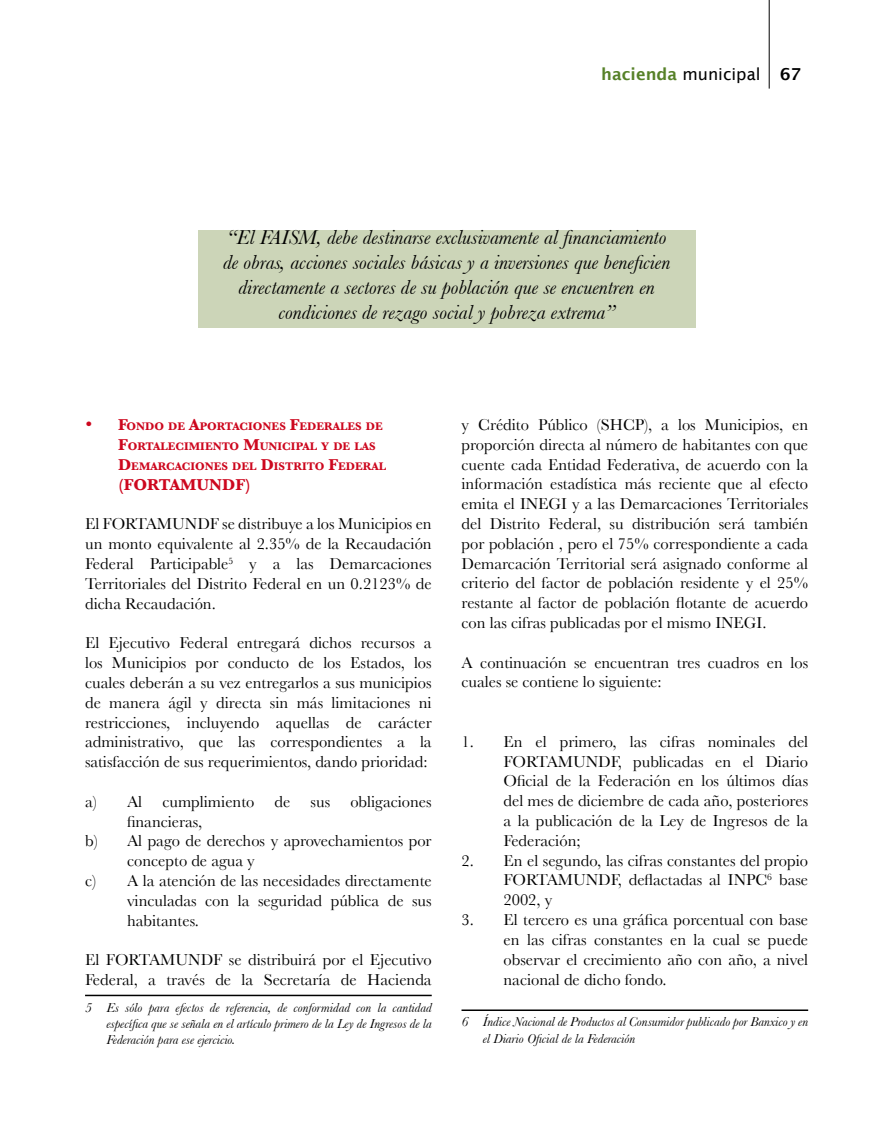
<style>
.page{position:relative;width:872px;height:1127px;background:#fff}
.page>*{position:absolute;margin:0;border:0;box-sizing:border-box;transform-origin:0 0}
.t1{font:italic 21px/25.2px "Baskerville";color:#000;text-align:center}
.t2{font:16.5px/19.8px "Baskerville";color:#000;text-align:justify}
.t3{font:16.5px "Lucida Sans";color:#000}
.t4{font:700 16.5px "Baskerville";color:#cd071e}
.t5{font:italic 13.5px/16.2px "Baskerville";color:#000;text-align:justify}
.t6{font:700 11.55px/19.8px "Baskerville";color:#cd071e}
.s1{font-weight:600;color:#568128}
.s2{font-weight:600}
.s3{font-size:16.5px}
</style>
<div class="page">
<hr style="left:769px;top:0;width:1px;height:89px;background:#000">
<hr style="left:85px;top:995px;width:347px;height:1px;background:#000">
<hr style="left:461px;top:1009px;width:347px;height:2px;background:#000">
<div style="left:198px;top:230px;width:497px;height:97px;background:#ccd5b8"></div>
<p class="t3" style="left:601px;top:65px;width:201px"><span class="s1">hacienda</span> municipal <span class="s2">67</span></p>
<p class="t1" style="left:223px;top:224px;width:449px">“El FAISM, debe destinarse exclusivamente al financiamiento de obras, acciones sociales básicas y a inversiones que beneficien directamente a sectores de su población que se encuentren en condiciones de rezago social y pobreza extrema”</p>
<p class="t6" style="left:118px;top:417px;width:269px;text-indent:-33px">• <span class="s3">F</span>ONDO DE <span class="s3">A</span>PORTACIONES <span class="s3">F</span>EDERALES DE<br><span class="s3">F</span>ORTALECIMIENTO <span class="s3">M</span>UNICIPAL Y DE LAS<br><span class="s3">D</span>EMARCACIONES DEL <span class="s3">D</span>ISTRITO <span class="s3">F</span>EDERAL</p>
<p class="t4" style="left:118px;top:475px;width:29px">(FORT</p>
<p class="t4" style="left:170px;top:475px;width:41px">AMUND</p>
<p class="t4" style="left:235px;top:475px;width:17px">F)</p>
<p class="t2" style="left:85px;top:514px;width:348px">El FORTAMUNDF se distribuye a los Municipios en un monto equivalente al 2.35% de la Recaudación Federal Participable<sup>5</sup> y a las Demarcaciones Territoriales del Distrito Federal en un 0.2123% de dicha Recaudación.</p>
<p class="t2" style="left:85px;top:633px;width:348px">El Ejecutivo Federal entregará dichos recursos a los Municipios por conducto de los Estados, los cuales deberán a su vez entregarlos a sus municipios de manera ágil y directa sin más limitaciones ni restricciones, incluyendo aquellas de carácter administrativo, que las correspondientes a la satisfacción de sus requerimientos, dando prioridad:</p>
<p class="t2" style="left:85px;top:791px;width:348px">a) Al cumplimiento de sus obligaciones</p>
<p class="t2" style="left:127px;top:811px;width:77px">financieras,</p>
<p class="t2" style="left:85px;top:831px;width:348px">b) Al pago de derechos y aprovechamientos por</p>
<p class="t2" style="left:127px;top:851px;width:129px">concepto de agua y</p>
<p class="t2" style="left:85px;top:870px;width:348px">c) A la atención de las necesidades directamente</p>
<p class="t2" style="left:127px;top:890px;width:306px">vinculadas con la seguridad pública de sus</p>
<p class="t2" style="left:127px;top:910px;width:73px">habitantes.</p>
<p class="t2" style="left:85px;top:950px;width:348px">El FORTAMUNDF se distribuirá por el Ejecutivo<br>Federal, a través de la Secretaría de Hacienda</p>
<p class="t5" style="left:106px;top:999px;width:327px;text-indent:-21px">5 Es sólo para efectos de referencia, de conformidad con la cantidad específica que se señala en el artículo primero de la Ley de Ingresos de la Federación para ese ejercicio.</p>
<p class="t2" style="left:461px;top:415px;width:348px">y Crédito Público (SHCP), a los Municipios, en proporción directa al número de habitantes con que cuente cada Entidad Federativa, de acuerdo con la información estadística más reciente que al efecto emita el INEGI y a las Demarcaciones Territoriales del Distrito Federal, su distribución será también por población , pero el 75% correspondiente a cada Demarcación Territorial será asignado conforme al criterio del factor de población residente y el 25% restante al factor de población flotante de acuerdo con las cifras publicadas por el mismo INEGI.</p>
<p class="t2" style="left:461px;top:652px;width:348px">A continuación se encuentran tres cuadros en los cuales se contiene lo siguiente:</p>
<p class="t2" style="left:503px;top:731px;width:306px;text-indent:-42px">1. En el primero, las cifras nominales del FORTAMUNDF, publicadas en el Diario Oficial de la Federación en los últimos días del mes de diciembre de cada año, posteriores a la publicación de la Ley de Ingresos de la Federación;</p>
<p class="t2" style="left:503px;top:850px;width:306px;text-indent:-42px">2. En el segundo, las cifras constantes del propio FORTAMUNDF, deflactadas al INPC<sup>6</sup> base 2002, y</p>
<p class="t2" style="left:503px;top:910px;width:306px;text-indent:-42px">3. El tercero es una gráfica porcentual con base en las cifras constantes en la cual se puede observar el crecimiento año con año, a nivel nacional de dicho fondo.</p>
<p class="t5" style="left:483px;top:1014px;width:327px;text-indent:-21px">6 Índice Nacional de Productos al Consumidor publicado por Banxico y en el Diario Oficial de la Federación</p>
</div>
